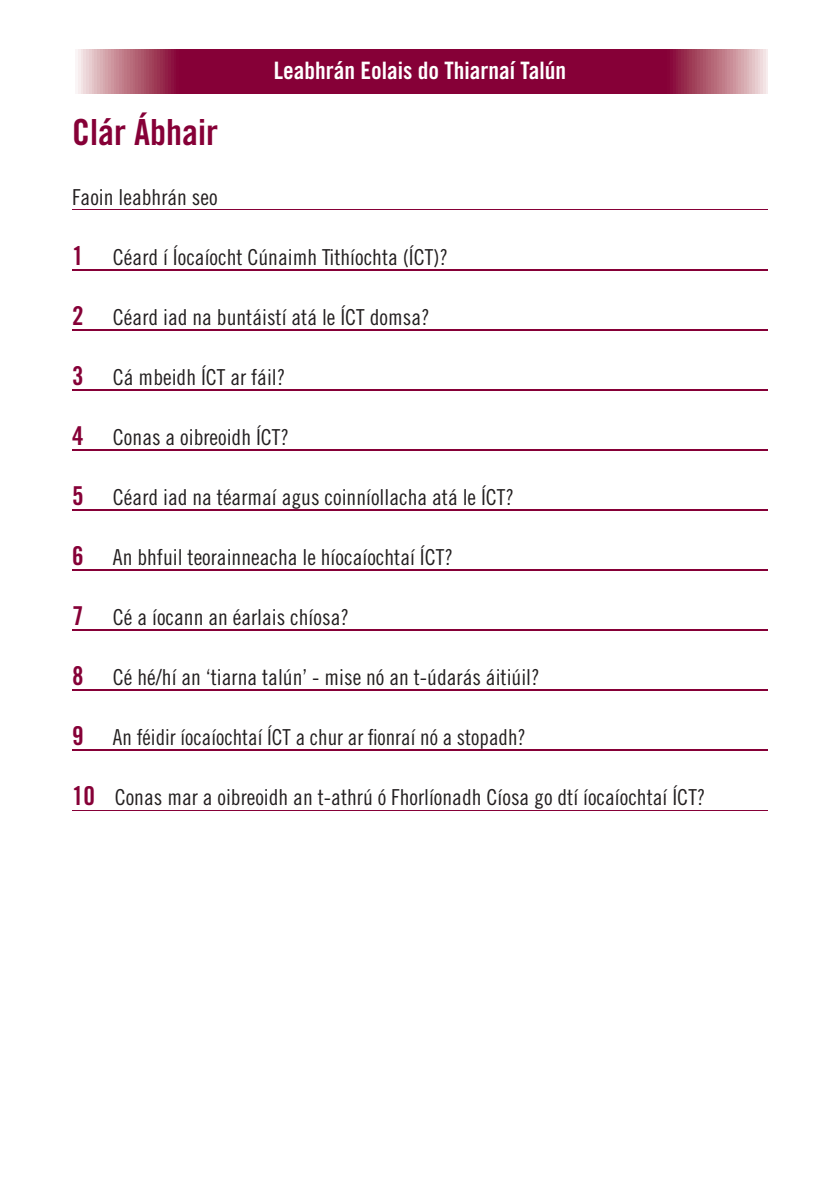
<style>
.page{position:relative;width:840px;height:1191px;background:#fff}
.page>*{position:absolute;margin:0;border:0;box-sizing:border-box;transform-origin:0 0}
.t1{font:36px "Trade Gothic Bold Cond Twenty";color:#860037}
.t2{font:26px "Trade Gothic Bold Cond Twenty";color:#860037}
.t3{font:24px "Trade Gothic Bold Cond Twenty";color:#fff}
.t4{font:22px "Trade Gothic Cond Eighteen";color:#231f20}
.s1{font-family:"Trade Gothic Bold Cond Twenty";font-size:26px;color:#860037}
</style>
<div class="page">
<svg style="left:78px;top:49px;width:689px;height:45px;background:#95214d"></svg>
<hr style="left:72px;top:209px;width:695px;height:1px;background:#860037">
<hr style="left:72px;top:269px;width:695px;height:1px;background:#860037">
<hr style="left:72px;top:329px;width:695px;height:1px;background:#860037">
<hr style="left:72px;top:389px;width:695px;height:1px;background:#860037">
<hr style="left:72px;top:449px;width:695px;height:1px;background:#860037">
<hr style="left:72px;top:509px;width:695px;height:1px;background:#860037">
<hr style="left:72px;top:569px;width:695px;height:1px;background:#860037">
<hr style="left:72px;top:629px;width:695px;height:1px;background:#860037">
<hr style="left:72px;top:689px;width:695px;height:1px;background:#860037">
<hr style="left:72px;top:749px;width:695px;height:1px;background:#860037">
<hr style="left:72px;top:809px;width:695px;height:1px;background:#860037">
<h1 class="t1" style="left:72px;top:111px;width:147px">Clár Ábhair</h1>
<p class="t4" style="left:72px;top:184px;width:147px">Faoin leabhrán seo</p>
<p class="t3" style="left:273px;top:56px;width:294px">Leabhrán Eolais do Thiarnaí Talún</p>
<p class="t2" style="left:72px;top:240px;width:13px">1</p>
<p class="t4" style="left:113px;top:244px;width:336px">Céard í Íocaíocht Cúnaimh Tithíochta (ÍCT)?</p>
<p class="t2" style="left:72px;top:300px;width:13px">2</p>
<p class="t4" style="left:113px;top:304px;width:318px">Céard iad na buntáistí atá le ÍCT domsa?</p>
<p class="t2" style="left:72px;top:360px;width:13px">3</p>
<p class="t4" style="left:113px;top:364px;width:174px">Cá mbeidh ÍCT ar fáil?</p>
<p class="t2" style="left:72px;top:420px;width:13px">4</p>
<p class="t4" style="left:113px;top:424px;width:177px">Conas a oibreoidh ÍCT?</p>
<p class="t2" style="left:72px;top:480px;width:13px">5</p>
<p class="t4" style="left:113px;top:484px;width:402px">Céard iad na téarmaí agus coinníollacha atá le ÍCT?</p>
<p class="t2" style="left:72px;top:540px;width:13px">6</p>
<p class="t4" style="left:113px;top:544px;width:341px">An bhfuil teorainneacha le híocaíochtaí ÍCT?</p>
<p class="t2" style="left:72px;top:600px;width:13px">7</p>
<p class="t4" style="left:113px;top:604px;width:237px">Cé a íocann an éarlais chíosa?</p>
<p class="t2" style="left:72px;top:660px;width:13px">8</p>
<p class="t4" style="left:113px;top:664px;width:428px">Cé hé/hí an ‘tiarna talún’ - mise nó an t-údarás áitiúil?</p>
<p class="t2" style="left:72px;top:720px;width:13px">9</p>
<p class="t4" style="left:113px;top:724px;width:414px">An féidir íocaíochtaí ÍCT a chur ar fionraí nó a stopadh?</p>
<p class="t4" style="left:72px;top:784px;width:634px"><span class="s1">10</span> Conas mar a oibreoidh an t-athrú ó Fhorlíonadh Cíosa go dtí íocaíochtaí ÍCT?</p>
</div>
